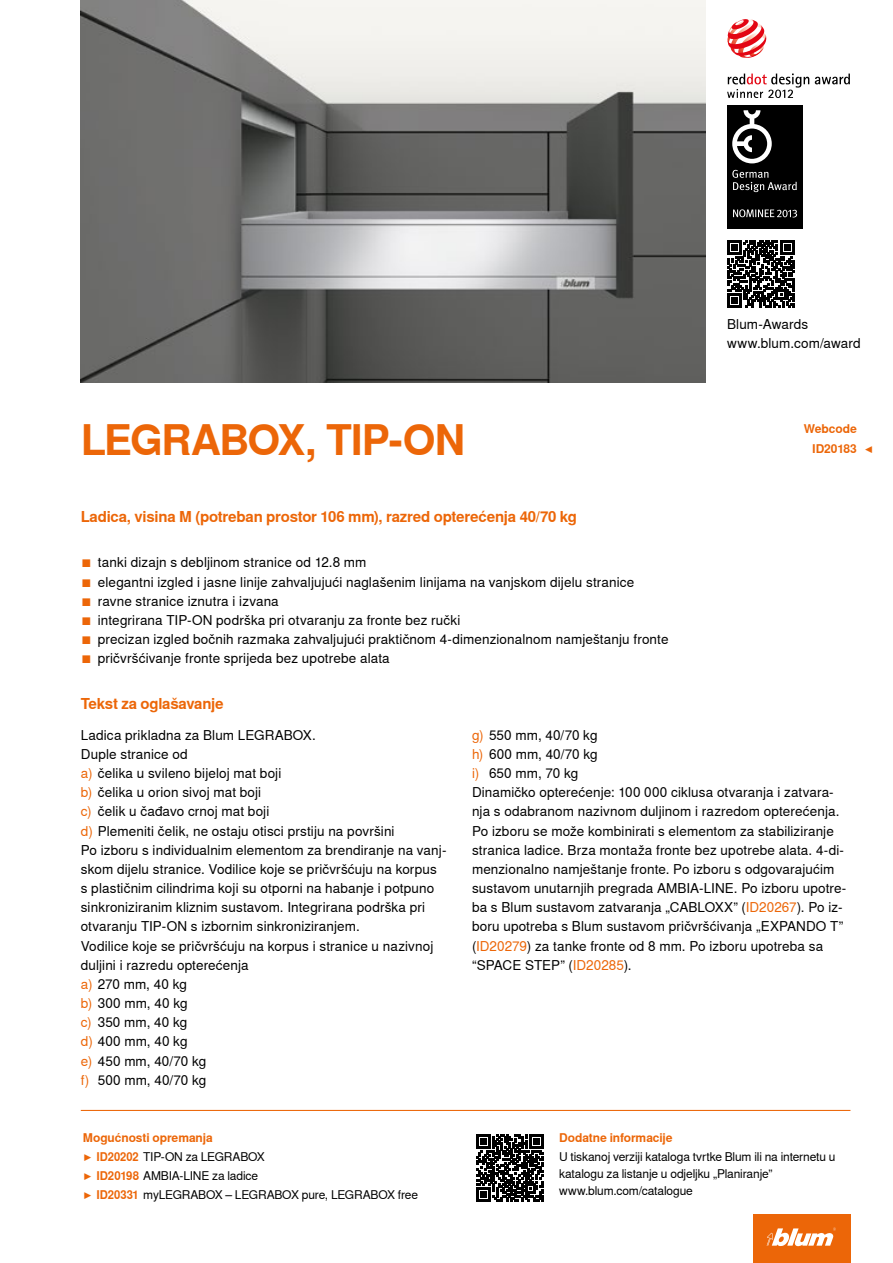
<style>
.page{position:relative;width:893px;height:1263px;background:#fff}
.page>*{position:absolute;margin:0;border:0;box-sizing:border-box;transform-origin:0 0}
.CB_AF_Ueber_Tit2{font:700 42px "Nimbus Sans Global";letter-spacing:-.035em;color:#ec6608}
.CB_AF_Ueber_Ber1o_li{font:700 15px "Nimbus Sans Global";letter-spacing:-.015em;color:#ec6608}
.CB_AF_FliesIMG_li{font:13.5px/19.2px "Nimbus Sans Global";letter-spacing:.01em;color:#000}
.CB_AF_Bes_IMG9{font:13.5px "Nimbus Sans Global";letter-spacing:.01em;color:#000}
.CB_AF_Fliess_li{font:12px/17px "Nimbus Sans Global";letter-spacing:-.01em;color:#000}
.CB_AF_Ueber_Ber2o_li{font:12px "Nimbus Sans Global";letter-spacing:-.015em;color:#000}
.CB_AF_Ueber_Ber2o_li-2{font:700 12px "Nimbus Sans Global";letter-spacing:-.005em;color:#ec6608}
.CB_AF_Ueber_Ber2o_re{font:700 12px "Nimbus Sans Global";letter-spacing:-.005em;color:#ec6608}
.s1{color:#ec6608}
.s2{font-weight:700;color:#ec6608}
</style>
<div class="page">
<img style="left:81px;top:0;width:625px;height:383px">
<svg style="left:815px;top:74px;width:35px;height:10px"></svg>
<svg style="left:727px;top:74px;width:82px;height:24px"></svg>
<svg style="left:727px;top:19px;width:39px;height:39px"></svg>
<div style="left:727px;top:105px;width:75px;height:124px;background:#000"></div>
<svg style="left:732px;top:110px;width:40px;height:53px"></svg>
<svg style="left:733px;top:209px;width:64px;height:8px"></svg>
<svg style="left:732px;top:170px;width:65px;height:22px"></svg>
<div style="left:753px;top:1214px;width:97px;height:49px;background:#ec6608"></div>
<svg style="left:767px;top:1227px;width:69px;height:19px"></svg>
<svg style="left:727px;top:240px;width:67px;height:67px"></svg>
<hr style="left:81px;top:1110px;width:769px;height:1px;background:#ec6608">
<svg style="left:476px;top:1134px;width:67px;height:67px"></svg>
<p class="CB_AF_Ueber_Tit2" style="left:81px;top:416px;width:386px">LEGRABOX, TIP-ON</p>
<p class="CB_AF_Ueber_Ber1o_li" style="left:81px;top:508px;width:498px">Ladica, visina M (potreban prostor 106 mm), razred opterećenja 40/70 kg</p>
<p class="CB_AF_Bes_IMG9" style="left:81px;top:555px;width:287px"><span class="s1">■</span> tanki dizajn s debljinom stranice od 12.8 mm</p>
<p class="CB_AF_Bes_IMG9" style="left:81px;top:574px;width:555px"><span class="s1">■</span> elegantni izgled i jasne linije zahvaljujući naglašenim linijama na vanjskom dijelu stranice</p>
<p class="CB_AF_Bes_IMG9" style="left:81px;top:593px;width:199px"><span class="s1">■</span> ravne stranice iznutra i izvana</p>
<p class="CB_AF_Bes_IMG9" style="left:81px;top:612px;width:381px"><span class="s1">■</span> integrirana TIP-ON podrška pri otvaranju za fronte bez ručki</p>
<p class="CB_AF_Bes_IMG9" style="left:81px;top:631px;width:589px"><span class="s1">■</span> precizan izgled bočnih razmaka zahvaljujući praktičnom 4-dimenzionalnom namještanju fronte</p>
<p class="CB_AF_Bes_IMG9" style="left:81px;top:651px;width:310px"><span class="s1">■</span> pričvršćivanje fronte sprijeda bez upotrebe alata</p>
<p class="CB_AF_Ueber_Ber1o_li" style="left:81px;top:695px;width:144px">Tekst za oglašavanje</p>
<p class="CB_AF_FliesIMG_li" style="left:727px;top:314px;width:83px">Blum-Awards</p>
<p class="CB_AF_FliesIMG_li" style="left:727px;top:334px;width:135px">www.blum.com/award</p>
<p class="CB_AF_Ueber_Ber2o_re" style="left:804px;top:422px;width:55px">Webcode</p>
<p class="CB_AF_Ueber_Ber2o_re" style="left:812px;top:441px;width:46px">ID20183</p>
<p class="CB_AF_Ueber_Ber2o_re" style="left:865px;top:441px;width:11px">◀</p>
<p class="CB_AF_FliesIMG_li" style="left:81px;top:725px;width:237px">Ladica prikladna za Blum LEGRABOX.</p>
<p class="CB_AF_FliesIMG_li" style="left:81px;top:744px;width:109px">Duple stranice od</p>
<p class="CB_AF_FliesIMG_li" style="left:81px;top:764px;width:202px"><span class="s1">a)</span> čelika u svileno bijeloj mat boji</p>
<p class="CB_AF_FliesIMG_li" style="left:81px;top:783px;width:182px"><span class="s1">b)</span> čelika u orion sivoj mat boji</p>
<p class="CB_AF_FliesIMG_li" style="left:81px;top:802px;width:190px"><span class="s1">c)</span> čelik u čađavo crnoj mat boji</p>
<p class="CB_AF_FliesIMG_li" style="left:81px;top:821px;width:315px"><span class="s1">d)</span> Plemeniti čelik, ne ostaju otisci prstiju na površini</p>
<p class="CB_AF_FliesIMG_li" style="left:81px;top:840px;width:367px">Po izboru s individualnim elementom za brendiranje na vanj&shy;skom dijelu stranice. Vodilice koje se pričvršćuju na korpus s plastičnim cilindrima koji su otporni na habanje i potpuno sinkroniziranim kliznim sustavom. Integrirana podrška pri otvaranju TIP-ON s izbornim sinkroniziranjem.</p>
<p class="CB_AF_FliesIMG_li" style="left:81px;top:936px;width:354px">Vodilice koje se pričvršćuju na korpus i stranice u nazivnoj duljini i razredu opterećenja</p>
<p class="CB_AF_FliesIMG_li" style="left:81px;top:975px;width:108px"><span class="s1">a)</span> 270 mm, 40 kg</p>
<p class="CB_AF_FliesIMG_li" style="left:81px;top:994px;width:108px"><span class="s1">b)</span> 300 mm, 40 kg</p>
<p class="CB_AF_FliesIMG_li" style="left:81px;top:1013px;width:108px"><span class="s1">c)</span> 350 mm, 40 kg</p>
<p class="CB_AF_FliesIMG_li" style="left:81px;top:1032px;width:108px"><span class="s1">d)</span> 400 mm, 40 kg</p>
<p class="CB_AF_FliesIMG_li" style="left:81px;top:1051px;width:127px"><span class="s1">e)</span> 450 mm, 40/70 kg</p>
<p class="CB_AF_FliesIMG_li" style="left:81px;top:1070px;width:127px"><span class="s1">f)</span> 500 mm, 40/70 kg</p>
<p class="CB_AF_Ueber_Ber2o_li-2" style="left:83px;top:1130px;width:131px">Mogućnosti opremanja</p>
<p class="CB_AF_Ueber_Ber2o_li" style="left:83px;top:1149px;width:184px"><span class="s1">▶</span> <span class="s2">ID20202</span> TIP-ON za LEGRABOX</p>
<p class="CB_AF_Ueber_Ber2o_li" style="left:83px;top:1169px;width:177px"><span class="s1">▶</span> <span class="s2">ID20198</span> AMBIA-LINE za ladice</p>
<p class="CB_AF_Ueber_Ber2o_li" style="left:83px;top:1188px;width:337px"><span class="s1">▶</span> <span class="s2">ID20331</span> myLEGRABOX – LEGRABOX pure, LEGRABOX free</p>
<p class="CB_AF_FliesIMG_li" style="left:472px;top:725px;width:127px"><span class="s1">g)</span> 550 mm, 40/70 kg</p>
<p class="CB_AF_FliesIMG_li" style="left:472px;top:744px;width:127px"><span class="s1">h)</span> 600 mm, 40/70 kg</p>
<p class="CB_AF_FliesIMG_li" style="left:472px;top:764px;width:108px"><span class="s1">i)</span> 650 mm, 70 kg</p>
<p class="CB_AF_FliesIMG_li" style="left:472px;top:783px;width:376px">Dinamičko opterećenje: 100 000 ciklusa otvaranja i zatvara&shy;nja s odabranom nazivnom duljinom i razredom opterećenja.<br>Po izboru se može kombinirati s elementom za stabiliziranje stranica ladice. Brza montaža fronte bez upotrebe alata. 4-di&shy;menzionalno namještanje fronte. Po izboru s odgovarajućim sustavom unutarnjih pregrada AMBIA-LINE. Po izboru upotre&shy;ba s Blum sustavom zatvaranja „CABLOXX” (<span class="s1">ID20267</span>). Po iz&shy;boru upotreba s Blum sustavom pričvršćivanja „EXPANDO T” (<span class="s1">ID20279</span>) za tanke fronte od 8 mm. Po izboru upotreba sa “SPACE STEP” (<span class="s1">ID20285</span>).</p>
<p class="CB_AF_Ueber_Ber2o_li-2" style="left:559px;top:1130px;width:115px">Dodatne informacije</p>
<p class="CB_AF_Fliess_li" style="left:559px;top:1148px;width:278px">U tiskanoj verziji kataloga tvrtke Blum ili na internetu u katalogu za listanje u odjeljku „Planiranje”</p>
<p class="CB_AF_Fliess_li" style="left:559px;top:1182px;width:135px">www.blum.com/catalogue</p>
</div>
